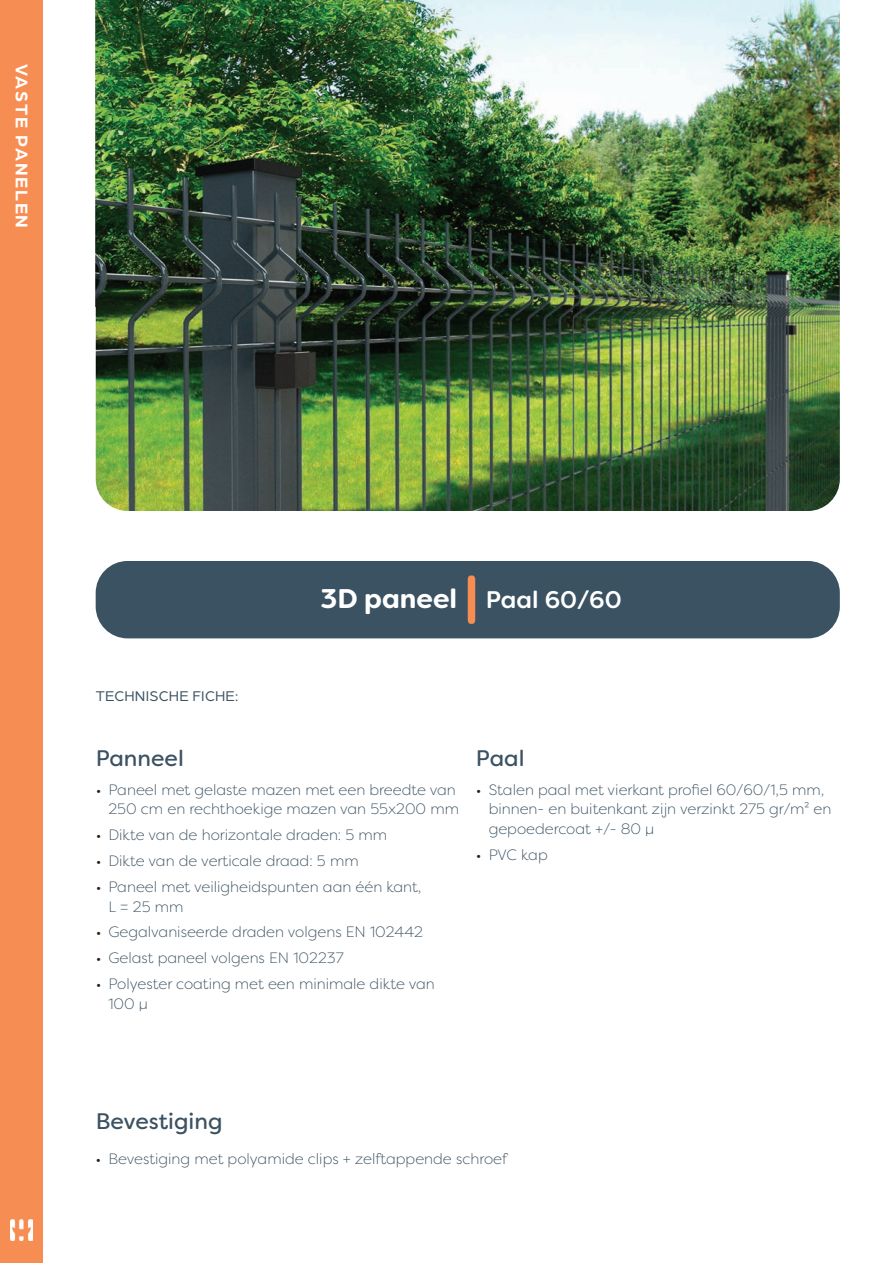
<style>
.page{position:relative;width:893px;height:1263px;background:#fff}
.page>*{position:absolute;margin:0;border:0;box-sizing:border-box;transform-origin:0 0}
.t1{font:500 24px "Filson Soft";color:#fff}
.t2{font:22.5px "Filson Soft";color:#3b5262}
.t3{font:700 18px "Arboria";letter-spacing:.1em;color:#fff}
.t4{font:300 15px/19.5px "Filson Pro";color:#3b5262}
.t5{font:15px "Arboria";letter-spacing:.02em;color:#3b5262}
.s1{font-weight:700;font-size:27px}
.s2{color:#231f20}
</style>
<div class="page">
<div style="left:96px;top:561px;width:744px;height:77px;background:#3b5262;border-radius:32px"></div>
<svg style="left:468px;top:575px;width:7px;height:49px"></svg>
<div style="left:0;top:0;width:43px;height:1263px;background:#f68e53"></div>
<img style="left:10px;top:1220px;width:22px;height:20px">
<img style="left:96px;top:0;width:744px;height:511px">
<p class="t3" style="left:34px;top:64px;width:165px;rotate:90deg">VASTE PANELEN</p>
<p class="t5" style="left:96px;top:686px;width:144px">TECHNISCHE FICHE:</p>
<h2 class="t2" style="left:96px;top:743px;width:90px">Panneel</h2>
<h1 class="t1" style="left:321px;top:584px;width:303px"><span class="s1">3D paneel</span> Paal 60/60</h1>
<h2 class="t2" style="left:476px;top:743px;width:50px">Paal</h2>
<p class="t4" style="left:96px;top:780px;width:365px;text-align:right"><span class="s2">•</span> Paneel met gelaste mazen met een breedte van<br>250 cm en rechthoekige mazen van 55x200 mm</p>
<p class="t4" style="left:96px;top:825px;width:293px"><span class="s2">•</span> Dikte van de horizontale draden: 5 mm</p>
<p class="t4" style="left:96px;top:851px;width:264px"><span class="s2">•</span> Dikte van de verticale draad: 5 mm</p>
<p class="t4" style="left:108px;top:877px;width:315px;text-indent:-13px"><span class="s2">•</span> Paneel met veiligheidspunten aan één kant,<br>L = 25 mm</p>
<p class="t4" style="left:96px;top:922px;width:329px"><span class="s2">•</span> Gegalvaniseerde draden volgens EN 102442</p>
<p class="t4" style="left:96px;top:948px;width:249px"><span class="s2">•</span> Gelast paneel volgens EN 102237</p>
<p class="t4" style="left:108px;top:974px;width:328px;text-indent:-13px"><span class="s2">•</span> Polyester coating met een minimale dikte van<br>100 μ</p>
<p class="t4" style="left:489px;top:780px;width:344px;text-indent:-13px"><span class="s2">•</span> Stalen paal met vierkant profiel 60/60/1,5 mm, binnen- en buitenkant zijn verzinkt 275 gr/m² en gepoedercoat +/- 80 μ</p>
<p class="t4" style="left:476px;top:844px;width:73px"><span class="s2">•</span> PVC kap</p>
<h2 class="t2" style="left:96px;top:1106px;width:128px">Bevestiging</h2>
<p class="t4" style="left:96px;top:1149px;width:414px"><span class="s2">•</span> Bevestiging met polyamide clips + zelftappende schroef</p>
</div>
